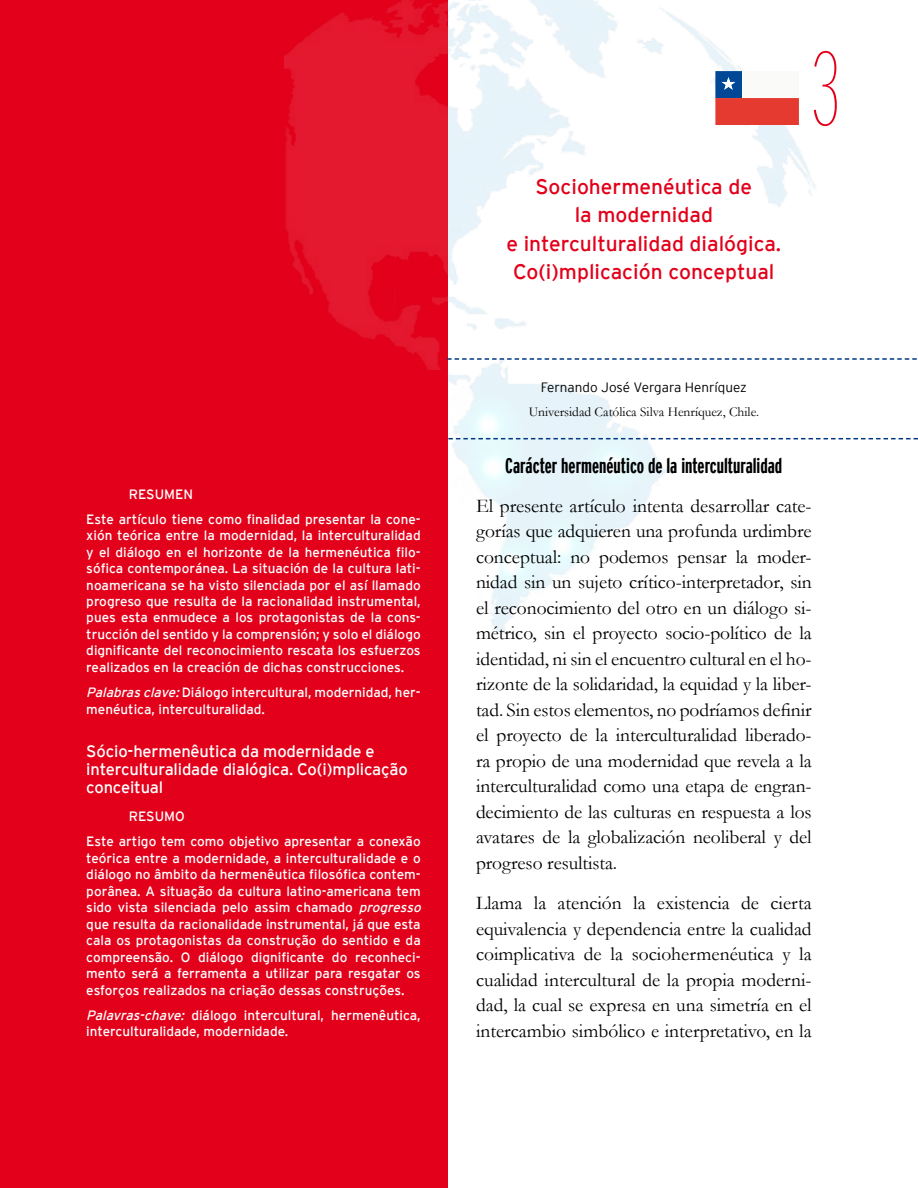
<style>
.page{position:relative;width:918px;height:1188px;background:#fff}
.page>*{position:absolute;margin:0;border:0;box-sizing:border-box;transform-origin:0 0}
.t1{font:100 extra-condensed 105px "Interstate";color:#e2001a}
.t2{font:21px/28.5px "Interstate";color:#e2001a;text-align:center}
.t3{font:700 extra-condensed 21px "Interstate";color:#000}
.t4{font:19.5px/25.5px "Garamond";letter-spacing:-.005em;color:#000;text-align:justify}
.t5{font:16.5px/18px "Interstate";letter-spacing:-.01em;color:#fff}
.t6{font:13.5px/16.5px "Interstate";color:#fff}
.t7{font:13.5px "Garamond";color:#000}
.t8{font:300 13.5px "Interstate";color:#000}
.s1{font-style:italic}
</style>
<div class="page">
<img style="left:447px;top:0;width:389px;height:638px">
<div style="left:0;top:0;width:447px;height:1188px;background:#e2001a"></div>
<img style="left:284px;top:0;width:164px;height:369px">
<svg style="left:447px;top:358px;width:470px;height:2px"></svg>
<svg style="left:448px;top:438px;width:470px;height:1px"></svg>
<svg style="left:715px;top:71px;width:84px;height:54px"></svg>
<p class="t6" style="left:86px;top:481px;width:336px;line-height:25px;text-indent:43px">RESUMEN<br>Este artículo tiene como finalidad presentar la cone-</p>
<p class="t6" style="left:86px;top:527px;width:336px;text-align:justify">xión teórica entre la modernidad, la interculturalidad y el diálogo en el horizonte de la hermenéutica filo&shy;sófica contemporánea. La situación de la cultura lati&shy;noamericana se ha visto silenciada por el así llamado progreso que resulta de la racionalidad instrumental, pues esta enmudece a los protagonistas de la cons&shy;trucción del sentido y la comprensión; y solo el diálogo dignificante del reconocimiento rescata los esfuerzos realizados en la creación de dichas construcciones.</p>
<p class="t6" style="left:86px;top:684px;width:336px"><span class="s1">Palabras clave:</span>Diálogo intercultural, modernidad, her&shy;menéutica, interculturalidad.</p>
<p class="t5" style="left:86px;top:742px;width:323px">Sócio-hermenêutica da modernidade e interculturalidade dialógica. Co(i)mplicação conceitual</p>
<p class="t6" style="left:86px;top:804px;width:336px;line-height:25px;text-indent:43px">RESUMO<br>Este artigo tem como objetivo apresentar a conexão</p>
<p class="t6" style="left:86px;top:849px;width:339px">teórica entre a modernidade, a interculturalidade e o diálogo no âmbito da hermenêutica filosófica contem&shy;porânea. A situação da cultura latino-americana tem sido vista silenciada pelo assim chamado <span class="s1">progresso </span>que resulta da racionalidade instrumental, já que esta cala os protagonistas da construção do sentido e da compreensão. O diálogo dignificante do reconheci&shy;mento será a ferramenta a utilizar para resgatar os esforços realizados na criação dessas construções.</p>
<p class="t6" style="left:86px;top:1006px;width:336px"><span class="s1">Palavras-chave:</span> diálogo intercultural, hermenêutica, interculturalidade, modernidade.</p>
<h2 class="t2" style="left:506px;top:172px;width:276px">Sociohermenéutica de<br>la modernidad<br>e interculturalidad dialógica.<br>Co(i)mplicación conceptual</h2>
<h1 class="t1" style="left:812px;top:29px;width:30px">3</h1>
<p class="t8" style="left:541px;top:380px;width:208px">Fernando José Vergara Henríquez</p>
<p class="t7" style="left:529px;top:402px;width:232px">Universidad Católica Silva Henríquez, Chile.</p>
<h2 class="t3" style="left:505px;top:454px;width:279px">Carácter hermenéutico de la interculturalidad</h2>
<p class="t4" style="left:476px;top:492px;width:337px">El presente artículo intenta desarrollar cate&shy;gorías que adquieren una profunda urdimbre conceptual: no podemos pensar la moder&shy;nidad sin un sujeto crítico-interpretador, sin el reconocimiento del otro en un diálogo si&shy;métrico, sin el proyecto socio-político de la identidad, ni sin el encuentro cultural en el ho&shy;rizonte de la solidaridad, la equidad y la liber&shy;tad. Sin estos elementos, no podríamos definir el proyecto de la interculturalidad liberado&shy;ra propio de una modernidad que revela a la interculturalidad como una etapa de engran&shy;decimiento de las culturas en respuesta a los avatares de la globalización neoliberal y del progreso resultista.</p>
<p class="t4" style="left:476px;top:890px;width:337px">Llama la atención la existencia de cierta equivalencia y dependencia entre la cualidad coimplicativa de la sociohermenéutica y la cualidad intercultural de la propia moderni&shy;dad, la cual se expresa en una simetría en el intercambio simbólico e interpretativo, en la</p>
</div>
